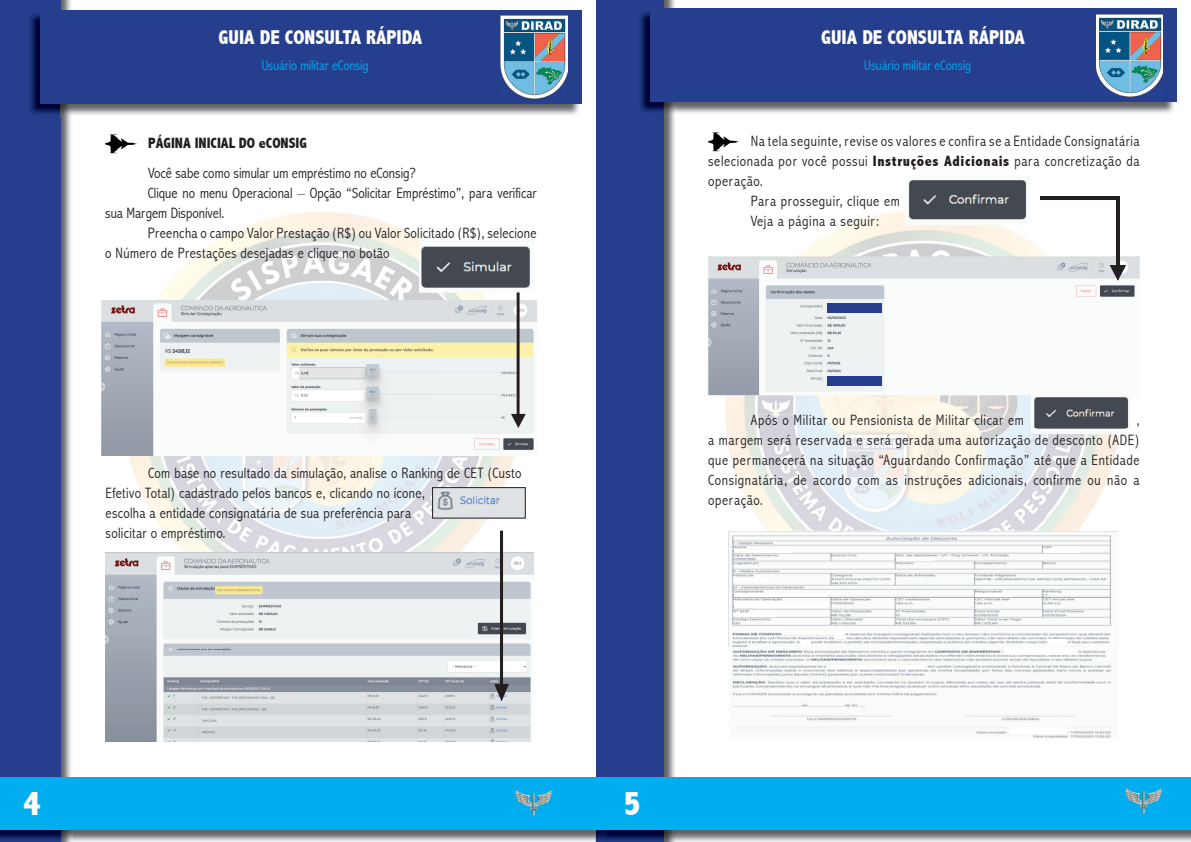
<style>
.page{position:relative;width:1191px;height:842px;background:#fff}
.page>*{position:absolute;margin:0;border:0;box-sizing:border-box;transform-origin:0 0}
.t1{font:800 condensed 35px "Abadi";color:#fff}
.t2{font:800 condensed 20px "Abadi";color:#fff}
.t3{font:300 condensed 15px/20px "Abadi";letter-spacing:.02em;color:#231f20}
.t4{font:300 condensed 15px "Abadi";letter-spacing:.04em;color:#231f20}
.t5{font:300 condensed 15px/20px "Abadi";color:#231f20}
.t6{font:800 condensed 15px "Abadi";color:#231f20}
.t7{font:300 condensed 14px "Abadi";color:#00aeef}
.s1{font-weight:800}
</style>
<div class="page">
<img style="left:101px;top:212px;width:344px;height:95px">
<img style="left:445px;top:293px;width:41px;height:7px">
<img style="left:101px;top:307px;width:24px;height:341px">
<img style="left:125px;top:456px;width:392px;height:97px">
<img style="left:149px;top:227px;width:296px;height:14px">
<img style="left:708px;top:196px;width:432px;height:75px">
<img style="left:727px;top:395px;width:319px;height:136px">
<img style="left:1046px;top:434px;width:72px;height:97px">
<img style="left:750px;top:414px;width:281px;height:14px">
<img style="left:664px;top:0;width:12px;height:777px">
<div style="left:596px;top:0;width:68px;height:842px;background:#253f8e"></div>
<img style="left:60px;top:0;width:11px;height:777px">
<div style="left:0;top:0;width:60px;height:842px;background:#253f8e"></div>
<img style="left:106px;top:553px;width:427px;height:188px">
<img style="left:102px;top:300px;width:435px;height:156px">
<img style="left:73px;top:104px;width:506px;height:11px">
<svg style="left:60px;top:104px;width:13px;height:12px"></svg>
<img style="left:30px;top:14px;width:30px;height:100px">
<div style="left:41px;top:10px;width:541px;height:94px;background:#253f8e"></div>
<img style="left:73px;top:778px;width:524px;height:64px">
<svg style="left:60px;top:830px;width:13px;height:12px"></svg>
<div style="left:0;top:777px;width:595px;height:53px;background:#00aeef"></div>
<img style="left:500px;top:16px;width:67px;height:82px">
<img style="left:515px;top:790px;width:36px;height:26px">
<img style="left:676px;top:102px;width:498px;height:11px">
<svg style="left:664px;top:102px;width:12px;height:13px"></svg>
<img style="left:640px;top:12px;width:24px;height:103px">
<div style="left:650px;top:9px;width:526px;height:93px;background:#253f8e"></div>
<img style="left:676px;top:830px;width:515px;height:12px">
<svg style="left:664px;top:830px;width:12px;height:12px"></svg>
<svg style="left:597px;top:830px;width:11px;height:11px"></svg>
<div style="left:596px;top:777px;width:595px;height:53px;background:#00aeef"></div>
<img style="left:1096px;top:14px;width:67px;height:83px">
<img style="left:1125px;top:788px;width:36px;height:26px">
<img style="left:708px;top:132px;width:30px;height:19px">
<img style="left:106px;top:134px;width:30px;height:20px">
<img style="left:419px;top:240px;width:111px;height:53px">
<svg style="left:511px;top:292px;width:15px;height:136px;background:#bdbeb9"></svg>
<img style="left:434px;top:489px;width:90px;height:28px">
<div style="left:432px;top:487px;width:94px;height:32px;border:1px solid #231f20"></div>
<div style="left:500px;top:531px;width:3px;height:156px;border:1px solid #231f20"></div>
<svg style="left:494px;top:684px;width:15px;height:17px"></svg>
<img style="left:905px;top:180px;width:125px;height:44px">
<img style="left:708px;top:257px;width:431px;height:138px">
<hr style="left:1116px;top:198px;width:3px;height:73px;background:#231f20">
<svg style="left:1108px;top:265px;width:18px;height:16px"></svg>
<hr style="left:1040px;top:196px;width:79px;height:3px;background:#231f20">
<div style="left:827px;top:303px;width:54px;height:10px;background:#253f8e"></div>
<div style="left:827px;top:376px;width:54px;height:10px;background:#253f8e"></div>
<img style="left:1031px;top:394px;width:100px;height:20px">
<img style="left:1031px;top:414px;width:98px;height:19px">
<img style="left:728px;top:531px;width:383px;height:207px">
<img style="left:729px;top:531px;width:389px;height:115px">
<hr style="left:734px;top:549px;width:57px;height:4px;background:#fff">
<hr style="left:896px;top:558px;width:37px;height:3px;background:#fff">
<hr style="left:734px;top:578px;width:37px;height:4px;background:#fff">
<hr style="left:734px;top:593px;width:93px;height:4px;background:#fff">
<div style="left:734px;top:602px;width:93px;height:6px;background:#fff"></div>
<hr style="left:734px;top:613px;width:43px;height:4px;background:#fff">
<hr style="left:1043px;top:550px;width:37px;height:3px;background:#fff">
<hr style="left:975px;top:593px;width:37px;height:4px;background:#fff">
<hr style="left:783px;top:631px;width:60px;height:4px;background:#fff">
<svg style="left:835px;top:635px;width:9px;height:4px"></svg>
<div style="left:801px;top:640px;width:9px;height:5px;background:#fff"></div>
<div style="left:1047px;top:639px;width:19px;height:5px;background:#fff"></div>
<div style="left:1003px;top:648px;width:72px;height:7px;background:#fff"></div>
<hr style="left:827px;top:665px;width:98px;height:4px;background:#fff">
<div style="left:1009px;top:727px;width:57px;height:6px;background:#fff"></div>
<h2 class="t2" style="left:219px;top:25px;width:205px">GUIA DE CONSULTA RÁPIDA</h2>
<p class="t7" style="left:262px;top:57px;width:108px">Usuário militar eConsig</p>
<p class="t6" style="left:148px;top:134px;width:160px">PÁGINA INICIAL DO eCONSIG</p>
<p class="t5" style="left:148px;top:163px;width:269px">Você sabe como simular um empréstimo no eConsig?</p>
<p class="t5" style="left:105px;top:183px;width:433px;text-indent:43px">Clique no menu Operacional – Opção “Solicitar Empréstimo”, para verificar sua Margem Disponível.</p>
<p class="t3" style="left:105px;top:223px;width:433px;text-indent:43px">Preencha o campo Valor Prestação (R$) ou Valor Solicitado (R$), selecione o Número de Prestações desejadas e clique no botão</p>
<p class="t3" style="left:106px;top:463px;width:417px;text-indent:43px">Com base no resultado da simulação, analise o Ranking de CET (Custo Efetivo Total) cadastrado pelos bancos e, clicando no ícone,<br>escolha a entidade consignatária de sua preferência para<br>solicitar o empréstimo.</p>
<h2 class="t2" style="left:821px;top:26px;width:205px">GUIA DE CONSULTA RÁPIDA</h2>
<p class="t7" style="left:864px;top:57px;width:108px">Usuário militar eConsig</p>
<p class="t4" style="left:750px;top:133px;width:390px">Na tela seguinte, revise os valores e confira se a Entidade Consignatária</p>
<p class="t4" style="left:708px;top:153px;width:433px">selecionada por você possui <span class="s1">Instruções Adicionais</span> para concretização da</p>
<p class="t4" style="left:708px;top:173px;width:56px">operação.</p>
<p class="t4" style="left:750px;top:193px;width:150px">Para prosseguir, clique em</p>
<p class="t4" style="left:750px;top:213px;width:130px">Veja a página a seguir:</p>
<p class="t4" style="left:750px;top:411px;width:275px">Após o Militar ou Pensionista de Militar clicar em</p>
<p class="t3" style="left:708px;top:410px;width:433px;text-align:justify;text-indent:428px">, a margem será reservada e será gerada uma autorização de desconto (ADE) que permanecerá na situação “Aguardando Confirmação” até que a Entidade Consignatária, de acordo com as instruções adicionais, confirme ou não a operação.</p>
<h1 class="t1" style="left:23px;top:783px;width:19px">4</h1>
<h1 class="t1" style="left:623px;top:783px;width:19px">5</h1>
</div>
